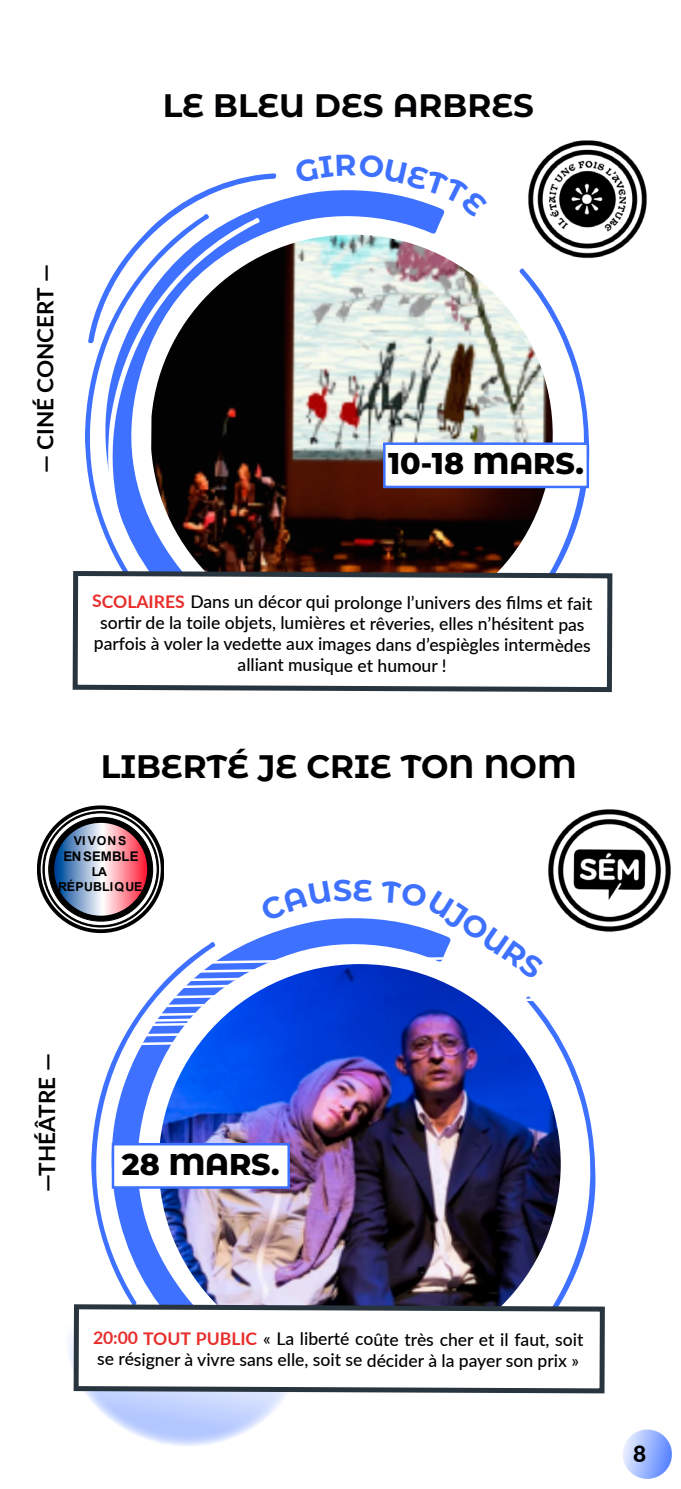
<style>
.page{position:relative;width:681px;height:1489px;background:#fff}
.page>*{position:absolute;margin:0;border:0;box-sizing:border-box;transform-origin:0 0}
.t1{font:700 32.5px "Montserrat Alternates";color:#000}
.t2{font:700 32.5px "Montserrat Alternates";color:#020204}
.t3{font:800 30px "Montserrat Alternates";color:#000}
.t4{font:700 30px "Montserrat Alternates";color:#3e71ff}
.t5{font:700 22.5px "Lato";color:#020204}
.t6{font:800 22.5px "Lato";color:#000}
.t7{font:500 17.5px/21px "Lato";letter-spacing:-.005em;color:#000}
.t8{font:700 13.25px "Arial";color:#000}
.t9{font:700 12.25px/14.8px "Arial";letter-spacing:.01em;color:#000;text-align:center}
.s1{font-weight:700;color:#e82d2a}
</style>
<div class="page">
<svg style="left:87px;top:1395px;width:199px;height:51px"></svg>
<svg style="left:553px;top:310px;width:36px;height:258px"></svg>
<svg style="left:85px;top:366px;width:20px;height:170px"></svg>
<svg style="left:88px;top:173px;width:188px;height:193px"></svg>
<svg style="left:105px;top:216px;width:156px;height:352px"></svg>
<img style="left:151px;top:234px;width:402px;height:334px">
<svg style="left:73px;top:1306px;width:532px;height:89px"></svg>
<svg style="left:72px;top:568px;width:541px;height:125px"></svg>
<img style="left:595px;top:809px;width:76px;height:124px">
<div style="left:384px;top:443px;width:203px;height:44px;background:#fff"></div>
<div style="left:383px;top:442px;width:205px;height:46px;border:2px solid #3e71ff"></div>
<img style="left:524px;top:140px;width:123px;height:123px">
<svg style="left:622px;top:1429px;width:49px;height:49px;background:#a3bbff"></svg>
<img style="left:38px;top:805px;width:557px;height:563px">
<svg style="left:294px;top:190px;width:151px;height:28px"></svg>
<h1 class="t2" style="left:163px;top:82px;width:372px">LE BLEU DES ARBRES</h1>
<p class="t5" style="left:29px;top:473px;width:210px;rotate:-90deg">— CINÉ CONCERT —</p>
<h2 class="t3" style="left:388px;top:441px;width:197px">10-18 MARS.</h2>
<p class="t7" style="left:92px;top:591px;width:501px;text-align:center"><span class="s1">SCOLAIRES</span> Dans un décor qui prolonge l’univers des films et fait sortir de la toile objets, lumières et rêveries, elles n’hésitent pas parfois à voler la vedette aux images dans d’espiègles intermèdes alliant musique et humour !</p>
<h1 class="t1" style="left:101px;top:743px;width:477px">LIBERTÉ JE CRIE TON NOM</h1>
<p class="t9" style="left:74px;top:833px;width:54px">VIVONS</p>
<p class="t8" style="left:63px;top:847px;width:77px">ENSEMBLE</p>
<p class="t9" style="left:58px;top:864px;width:86px">LA<br>RÉPUBLIQUE</p>
<h2 class="t4" style="left:333px;top:869px;width:21px">S</h2>
<p class="t5" style="left:30px;top:1191px;width:140px;rotate:-90deg">—THÉÂTRE —</p>
<h2 class="t3" style="left:122px;top:1141px;width:159px">28 MARS.</h2>
<p class="t7" style="left:93px;top:1328px;width:492px"><span class="s1">20:00 TOUT PUBLIC</span> « La liberté coûte très cher et il faut, soit se résigner à vivre sans elle, soit se décider à la payer son prix »</p>
<p class="t6" style="left:633px;top:1436px;width:15px">8</p>
</div>
